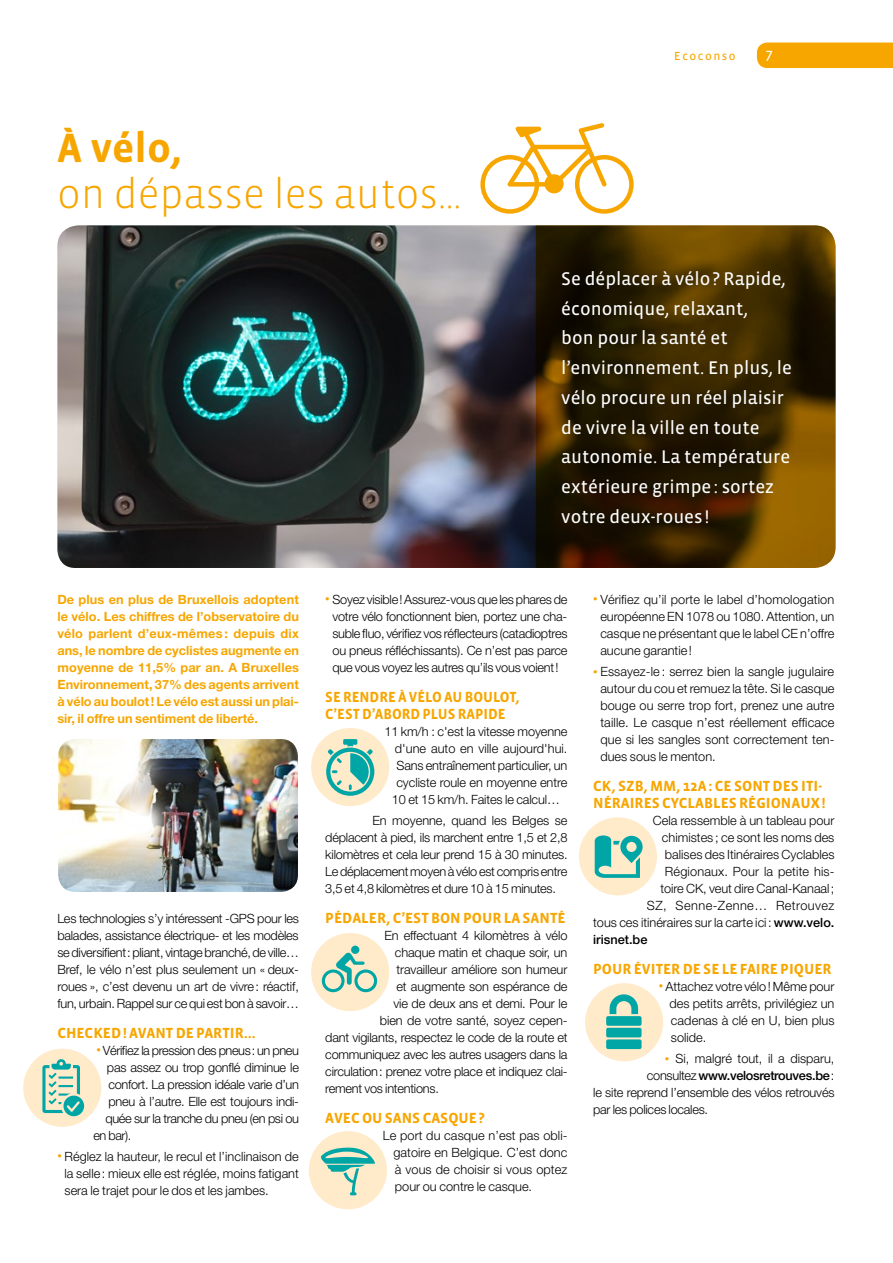
<style>
.page{position:relative;width:893px;height:1263px;background:#fff}
.page>*{position:absolute;margin:0;border:0;box-sizing:border-box;transform-origin:0 0}
.t1{font:300 42px "Vista Sans";color:#f7a600}
.t2{font:700 42px "Vista Sans";color:#f7a600}
.t3{font:18.75px/29.7px "Vista Sans Reg";color:#fff}
.t4{font:700 15px/17px "Vista Sans";color:#f7a600}
.t5{font:700 15px/17px "Vista Sans";color:#f7a600;scale:.96 1}
.t6{font:15px "Vista Sans Reg";color:#fff}
.t7{font:300 12.75px/17px "Helvetica Neue";letter-spacing:-.01em;color:#000;text-align:justify}
.t8{font:700 12.75px/17px "Helvetica Neue";color:#f7a600;text-align:justify}
.t9{font:300 12.75px/17px "Helvetica Neue LT Std";letter-spacing:-.02em;color:#000;text-align:justify}
.t10{font:300 12.75px "Helvetica Neue";letter-spacing:-.03em;color:#000}
.t11{font:500 12.75px "Helvetica Neue";letter-spacing:-.02em;color:#000}
.t12{font:300 12.75px "Helvetica Neue";letter-spacing:.01em;color:#000}
.t13{font:300 12.75px "Helvetica Neue";letter-spacing:.035em;color:#000}
.t14{font:500 12.75px "Helvetica Neue";color:#000}
.t15{font:12px "Vista Sans Reg";letter-spacing:.125em;color:#f7a600}
.s1{font-size:9px;color:#f7a600}
.s2{font-weight:500}
.s3{font-weight:300}
</style>
<div class="page">
<div style="left:757px;top:43px;width:136px;height:25px;background:#f7a600"></div>
<img style="left:57px;top:225px;width:479px;height:343px">
<svg style="left:536px;top:225px;width:300px;height:343px;background:#3a2600"></svg>
<svg style="left:480px;top:123px;width:154px;height:91px"></svg>
<div style="left:23px;top:1049px;width:78px;height:78px;background:#ffeaca;border-radius:50%"></div>
<svg style="left:42px;top:1059px;width:42px;height:57px"></svg>
<div style="left:311px;top:728px;width:78px;height:78px;background:#ffeaca;border-radius:50%"></div>
<svg style="left:326px;top:739px;width:48px;height:57px"></svg>
<div style="left:311px;top:933px;width:78px;height:78px;background:#ffeaca;border-radius:50%"></div>
<div style="left:351px;top:946px;width:8px;height:8px;background:#00a6a6;border-radius:50%"></div>
<svg style="left:322px;top:952px;width:55px;height:40px"></svg>
<div style="left:309px;top:1131px;width:78px;height:78px;background:#ffeaca;border-radius:50%"></div>
<svg style="left:321px;top:1147px;width:54px;height:48px"></svg>
<div style="left:579px;top:817px;width:78px;height:78px;background:#ffeaca;border-radius:50%"></div>
<svg style="left:595px;top:835px;width:48px;height:43px"></svg>
<div style="left:585px;top:983px;width:78px;height:78px;background:#ffeaca;border-radius:50%"></div>
<svg style="left:606px;top:994px;width:35px;height:55px"></svg>
<img style="left:58px;top:739px;width:240px;height:153px">
<h1 class="t2" style="left:57px;top:126px;width:127px">À vélo,</h1>
<h1 class="t1" style="left:57px;top:173px;width:406px">on dépasse les autos…</h1>
<p class="t15" style="left:674px;top:50px;width:63px">Ecoconso</p>
<p class="t6" style="left:765px;top:46px;width:9px">7</p>
<h2 class="t3" style="left:561px;top:264px;width:232px">Se déplacer à vélo? Rapide, économique, relaxant,<br>bon pour la santé et l’environnement. En plus, le vélo procure un réel plaisir de vivre la ville en toute autonomie. La température extérieure grimpe: sortez votre deux-roues !</h2>
<p class="t8" style="left:57px;top:590px;width:243px">De plus en plus de Bruxellois adoptent le vélo. Les chiffres de l’observatoire du vélo parlent d’eux-mêmes : depuis dix ans, le nombre de cyclistes augmente en moyenne de 11,5% par an. A Bruxelles Environnement, 37% des agents arrivent à vélo au boulot! Le vélo est aussi un plai&shy;sir, il offre un sentiment de liberté.</p>
<p class="t9" style="left:57px;top:909px;width:243px">Les technologies s’y intéressent -GPS pour les balades, assistance électrique- et les modèles se diversifient: pliant, vintage branché, de ville… Bref, le vélo n’est plus seulement un « deux&shy;roues », c’est devenu un art de vivre: réactif, fun, urbain. Rappel sur ce qui est bon à savoir…</p>
<p class="t4" style="left:57px;top:1024px;width:200px">CHECKED! AVANT DE PARTIR…</p>
<p class="t10" style="left:96px;top:1042px;width:204px"><span class="s1">•</span> Vérifiez la pression des pneus: un pneu</p>
<p class="t7" style="left:107px;top:1058px;width:194px">pas assez ou trop gonflé diminue le</p>
<p class="t7" style="left:108px;top:1075px;width:192px">confort. La pression idéale varie d’un</p>
<p class="t7" style="left:108px;top:1092px;width:192px">pneu à l’autre. Elle est toujours indi-</p>
<p class="t10" style="left:105px;top:1110px;width:195px">quée sur la tranche du pneu (en psi ou</p>
<p class="t7" style="left:93px;top:1126px;width:40px">en bar).</p>
<p class="t7" style="left:65px;top:1147px;width:236px;text-indent:-7px"><span class="s1">•</span> Réglez la hauteur, le recul et l’inclinaison de la selle: mieux elle est réglée, moins fatigant sera le trajet pour le dos et les jambes.</p>
<p class="t7" style="left:325px;top:590px;width:244px;text-align:center"><span class="s1">•</span> Soyez visible! Assurez-vous que les phares de votre vélo fonctionnent bien, portez une cha&shy;suble fluo, vérifiez vos réflecteurs (catadioptres ou pneus réfléchissants). Ce n’est pas parce que vous voyez les autres qu’ils vous voient!</p>
<p class="t5" style="left:325px;top:688px;width:204px">SE RENDRE À VÉLO AU BOULOT,<br>C’EST D’ABORD PLUS RAPIDE</p>
<p class="t7" style="left:384px;top:722px;width:184px">11 km/h : c'est la vitesse moyenne</p>
<p class="t7" style="left:395px;top:739px;width:174px">d'une auto en ville aujourd'hui.</p>
<p class="t7" style="left:396px;top:756px;width:172px">Sans entraînement particulier, un</p>
<p class="t7" style="left:396px;top:773px;width:172px">cycliste roule en moyenne entre</p>
<p class="t7" style="left:392px;top:790px;width:169px">10 et 15 km/h. Faites le calcul…</p>
<p class="t7" style="left:325px;top:812px;width:244px;text-indent:47px">En moyenne, quand les Belges se déplacent à pied, ils marchent entre 1,5 et 2,8 kilomètres et cela leur prend 15 à 30 minutes.<br>Le déplacement moyen à vélo est compris entre 3,5 et 4,8 kilomètres et dure 10 à 15 minutes.</p>
<p class="t4" style="left:325px;top:909px;width:242px">PÉDALER, C’EST BON POUR LA SANTÉ</p>
<p class="t7" style="left:384px;top:926px;width:185px">En effectuant 4 kilomètres à vélo</p>
<p class="t7" style="left:395px;top:943px;width:174px">chaque matin et chaque soir, un</p>
<p class="t7" style="left:396px;top:960px;width:172px">travailleur améliore son humeur</p>
<p class="t7" style="left:396px;top:977px;width:173px">et augmente son espérance de</p>
<p class="t7" style="left:393px;top:994px;width:175px">vie de deux ans et demi. Pour le</p>
<p class="t7" style="left:380px;top:1011px;width:189px">bien de votre santé, soyez cepen-</p>
<p class="t7" style="left:325px;top:1028px;width:244px">dant vigilants, respectez le code de la route et</p>
<p class="t7" style="left:325px;top:1045px;width:244px">communiquez avec les autres usagers dans la</p>
<p class="t7" style="left:325px;top:1062px;width:244px">circulation: prenez votre place et indiquez clai-</p>
<p class="t7" style="left:325px;top:1079px;width:115px">rement vos intentions.</p>
<p class="t4" style="left:325px;top:1109px;width:161px">AVEC OU SANS CASQUE?</p>
<p class="t7" style="left:393px;top:1126px;width:176px;text-indent:-11px">Le port du casque n’est pas obli&shy;gatoire en Belgique. C’est donc à vous de choisir si vous optez pour ou contre le casque.</p>
<p class="t7" style="left:600px;top:590px;width:236px;text-indent:-7px"><span class="s1">•</span> Vérifiez qu’il porte le label d’homologation européenne EN 1078 ou 1080. Attention, un casque ne présentant que le label CE n’offre aucune garantie!</p>
<p class="t7" style="left:600px;top:663px;width:236px;text-indent:-7px"><span class="s1">•</span> Essayez-le : serrez bien la sangle jugulaire autour du cou et remuez la tête. Si le casque bouge ou serre trop fort, prenez une autre taille. Le casque n’est réellement efficace que si les sangles sont correctement ten&shy;dues sous le menton.</p>
<p class="t4" style="left:593px;top:778px;width:234px">CK, SZB, MM, 12A: CE SONT DES ITI-<br>NÉRAIRES CYCLABLES RÉGIONAUX!</p>
<p class="t7" style="left:653px;top:812px;width:183px">Cela ressemble à un tableau pour</p>
<p class="t7" style="left:662px;top:829px;width:174px">chimistes ; ce sont les noms des</p>
<p class="t7" style="left:665px;top:846px;width:171px">balises des Itinéraires Cyclables</p>
<p class="t12" style="left:665px;top:864px;width:171px">Régionaux. Pour la petite his-</p>
<p class="t7" style="left:660px;top:880px;width:175px">toire CK, veut dire Canal-Kanaal;</p>
<p class="t13" style="left:647px;top:898px;width:189px">SZ, Senne-Zenne… Retrouvez</p>
<p class="t7" style="left:593px;top:914px;width:243px">tous ces itinéraires sur la carte ici: <span class="s2">www.velo.</span></p>
<p class="t14" style="left:593px;top:932px;width:56px">irisnet.be</p>
<p class="t4" style="left:593px;top:961px;width:240px">POUR ÉVITER DE SE LE FAIRE PIQUER</p>
<p class="t7" style="left:669px;top:977px;width:167px;text-indent:-10px"><span class="s1">•</span> Attachez votre vélo! Même pour des petits arrêts, privilégiez un cadenas à clé en U, bien plus solide.</p>
<p class="t7" style="left:665px;top:1050px;width:171px"><span class="s1">•</span> Si, malgré tout, il a disparu,</p>
<p class="t11" style="left:647px;top:1068px;width:189px"><span class="s3">consultez</span> www.velosretrouves.be<span class="s3">:</span></p>
<p class="t7" style="left:593px;top:1084px;width:243px">le site reprend l’ensemble des vélos retrouvés</p>
<p class="t7" style="left:593px;top:1101px;width:116px">par les polices locales.</p>
</div>
